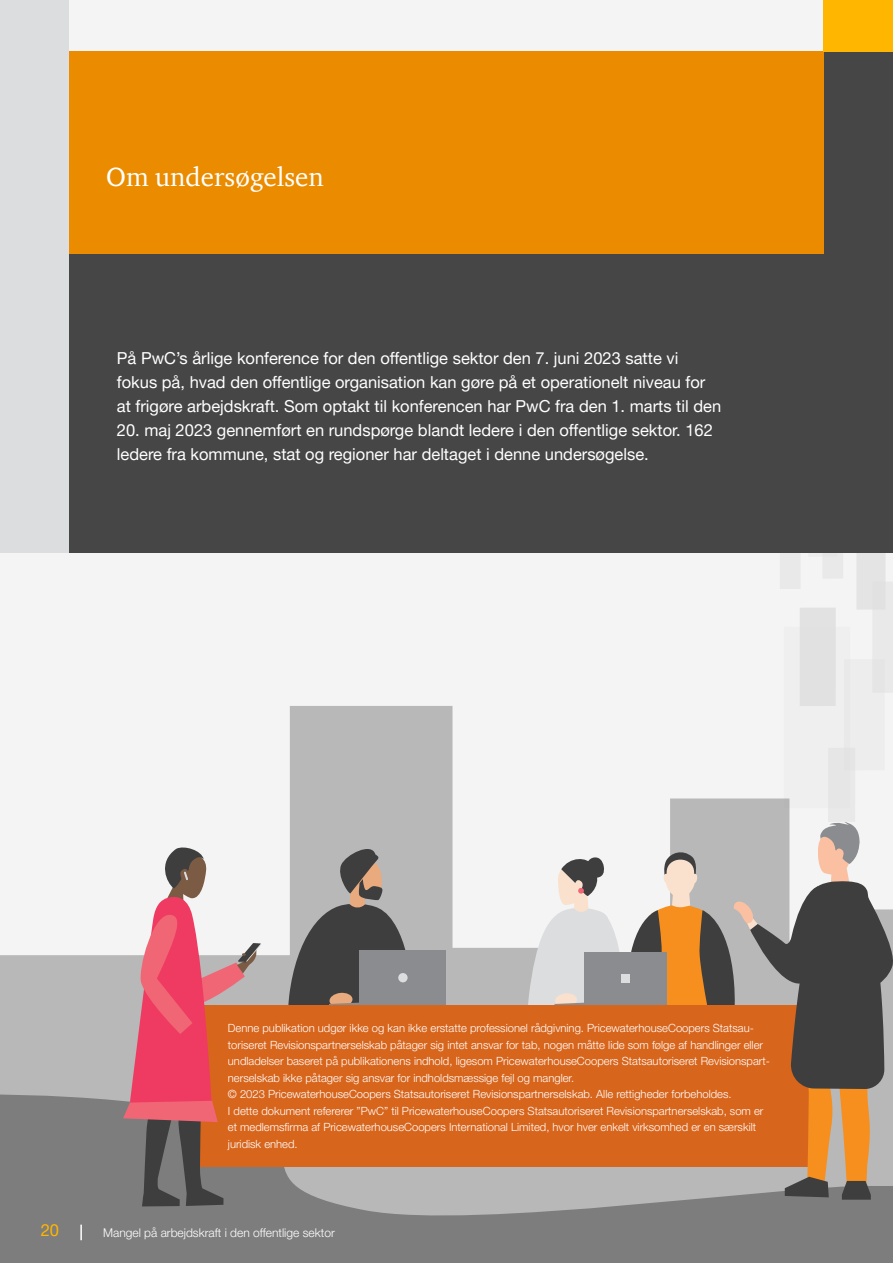
<style>
.page{position:relative;width:893px;height:1263px;background:#fff}
.page>*{position:absolute;margin:0;border:0;box-sizing:border-box;transform-origin:0 0}
.Rubrik{font:27px "ITC Charter Com";color:#fff}
.t1{font:16.5px/24px "Helvetica Neue LT Pro";color:#fff}
.t2{font:16.5px "Helvetica Neue LT Pro";color:#ffb600}
.t3{font:300 12px "Helvetica Neue LT Pro";color:#fff}
.t4{font:300 11.25px/16.5px "Helvetica Neue LT Pro";color:#fff}
</style>
<div class="page">
<div style="left:0;top:296px;width:893px;height:933px;background:#f4f4f4"></div>
<div style="left:784px;top:627px;width:66px;height:181px;background:#efefef"></div>
<div style="left:808px;top:478px;width:29px;height:79px;background:#ededed"></div>
<div style="left:856px;top:530px;width:29px;height:80px;background:#dedede"></div>
<div style="left:872px;top:581px;width:21px;height:112px;background:#e9e9e9"></div>
<div style="left:844px;top:659px;width:41px;height:111px;background:#ededed"></div>
<div style="left:800px;top:608px;width:36px;height:98px;background:#dedede"></div>
<div style="left:822px;top:522px;width:21px;height:57px;background:#e9e9e9"></div>
<div style="left:780px;top:532px;width:20px;height:57px;background:#e9e9e9"></div>
<svg style="left:0;top:706px;width:855px;height:363px"></svg>
<div style="left:57px;top:0;width:767px;height:106px;background:#f4f4f4"></div>
<div style="left:64px;top:51px;width:829px;height:502px;background:#464646"></div>
<div style="left:66px;top:51px;width:758px;height:203px;background:#eb8c00"></div>
<div style="left:0;top:0;width:68px;height:553px;background:#dcdddf"></div>
<svg style="left:0;top:1069px;width:893px;height:194px;background:#878787"></svg>
<div style="left:824px;top:0;width:69px;height:51px;background:#ffb600"></div>
<svg style="left:80px;top:1224px;width:2px;height:16px"></svg>
<div style="left:360px;top:950px;width:86px;height:55px;background:#8a8c8f"></div>
<div style="left:193px;top:1005px;width:633px;height:162px;background:#d8651c"></div>
<svg style="left:288px;top:841px;width:126px;height:164px"></svg>
<svg style="left:123px;top:845px;width:138px;height:361px"></svg>
<svg style="left:528px;top:820px;width:365px;height:380px"></svg>
<p class="Rubrik" style="left:106px;top:160px;width:219px">Om undersøgelsen</p>
<p class="t1" style="left:117px;top:346px;width:606px">På PwC’s årlige konference for den offentlige sektor den 7. juni 2023 satte vi fokus på, hvad den offentlige organisation kan gøre på et operationelt niveau for at frigøre arbejdskraft. Som optakt til konferencen har PwC fra den 1. marts til den</p>
<p class="t1" style="left:117px;top:418px;width:597px">20. maj 2023 gennemført en rundspørge blandt ledere i den offentlige sektor. 162 ledere fra kommune, stat og regioner har deltaget i denne undersøgelse.</p>
<p class="t4" style="left:228px;top:1020px;width:543px">Denne publikation udgør ikke og kan ikke erstatte professionel rådgivning. PricewaterhouseCoopers Statsau&shy;toriseret Revisionspartnerselskab påtager sig intet ansvar for tab, nogen måtte lide som følge af handlinger eller undladelser baseret på publikationens indhold, ligesom PricewaterhouseCoopers Statsautoriseret Revisionspart&shy;nerselskab ikke påtager sig ansvar for indholdsmæssige fejl og mangler.</p>
<p class="t4" style="left:228px;top:1086px;width:505px">© 2023 PricewaterhouseCoopers Statsautoriseret Revisionspartnerselskab. Alle rettigheder forbeholdes.</p>
<p class="t4" style="left:228px;top:1102px;width:537px">I dette dokument refererer ”PwC” til PricewaterhouseCoopers Statsautoriseret Revisionspartnerselskab, som er et medlemsfirma af PricewaterhouseCoopers International Limited, hvor hver enkelt virksomhed er en særskilt juridisk enhed.</p>
<h2 class="t2" style="left:41px;top:1220px;width:20px">20</h2>
<p class="t3" style="left:103px;top:1225px;width:233px">Mangel på arbejdskraft i den offentlige sektor</p>
</div>
